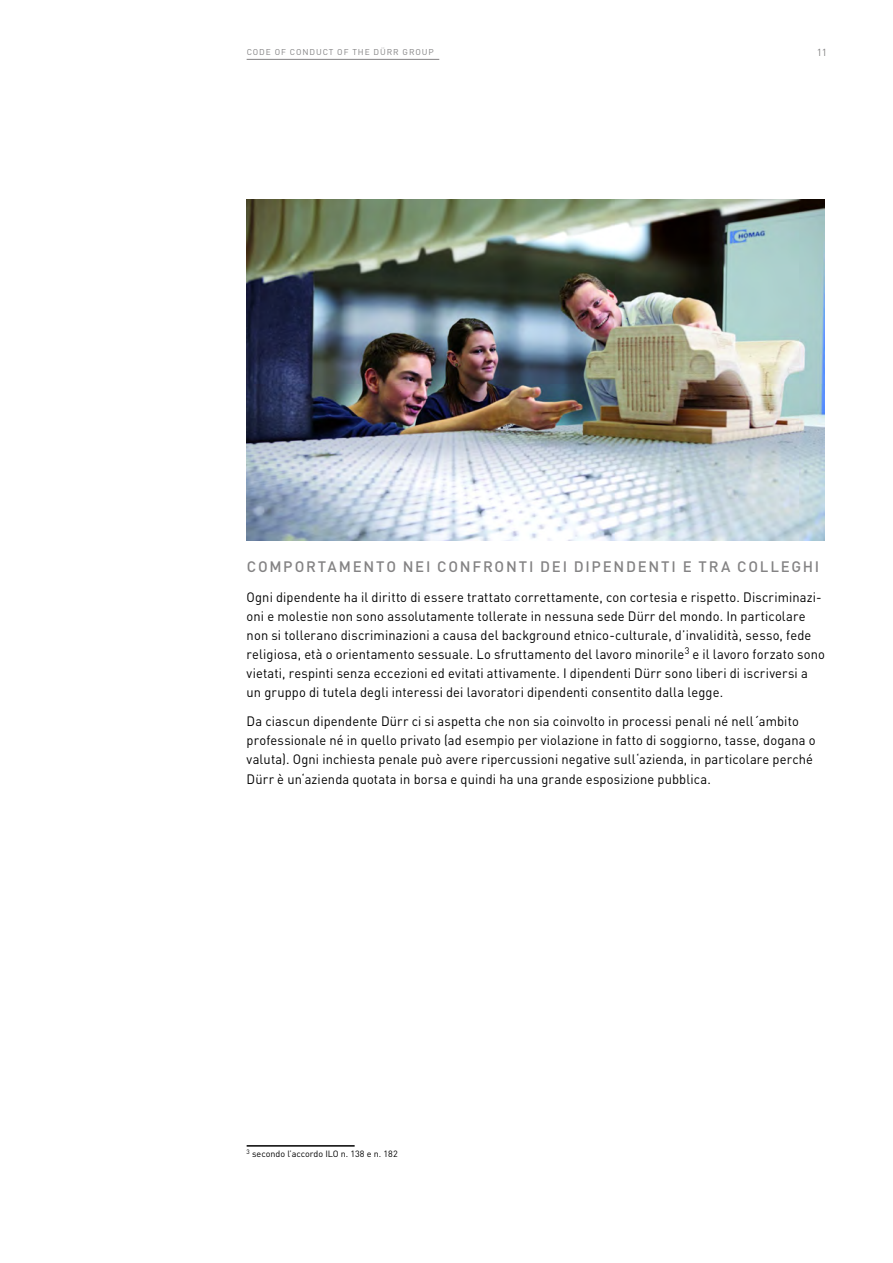
<style>
.page{position:relative;width:893px;height:1263px;background:#fff}
.page>*{position:absolute;margin:0;border:0;box-sizing:border-box;transform-origin:0 0}
.t1{font:500 15px "DIN Pro";letter-spacing:.115em;color:#848384}
.t2{font:13.5px/19.2px "DIN Pro";letter-spacing:.01em;color:#000;scale:.96 1}
.t3{font:10.2px "DIN Pro";color:#848384}
.t4{font:9px "DIN Pro";color:#000}
.t5{font:8.4px "DIN Pro";letter-spacing:.11em;color:#848384}
</style>
<div class="page">
<hr style="left:247px;top:59px;width:192px;height:1px;background:#848384">
<img style="left:247px;top:200px;width:578px;height:340px">
<hr style="left:247px;top:1145px;width:108px;height:1px;background:#000">
<p class="t5" style="left:247px;top:45px;width:189px">CODE OF CONDUCT OF THE DÜRR GROUP</p>
<p class="t3" style="left:817px;top:44px;width:12px">11</p>
<p class="t1" style="left:247px;top:554px;width:574px">COMPORTAMENTO NEI CONFRONTI DEI DIPENDENTI E TRA COLLEGHI</p>
<p class="t2" style="left:247px;top:586px;width:604px">Ogni dipendente ha il diritto di essere trattato correttamente, con cortesia e rispetto. Discriminazi&shy;oni e molestie non sono assolutamente tollerate in nessuna sede Dürr del mondo. In particolare non si tollerano discriminazioni a causa del background etnico-culturale, d’invalidità, sesso, fede religiosa, età o orientamento sessuale. Lo sfruttamento del lavoro minorile<sup>3</sup> e il lavoro forzato sono vietati, respinti senza eccezioni ed evitati attivamente. I dipendenti Dürr sono liberi di iscriversi a un gruppo di tutela degli interessi dei lavoratori dipendenti consentito dalla legge.</p>
<p class="t2" style="left:247px;top:710px;width:594px">Da ciascun dipendente Dürr ci si aspetta che non sia coinvolto in processi penali né nell´ambito professionale né in quello privato (ad esempio per violazione in fatto di soggiorno, tasse, dogana o valuta). Ogni inchiesta penale può avere ripercussioni negative sull‘azienda, in particolare perché Dürr è un‘azienda quotata in borsa e quindi ha una grande esposizione pubblica.</p>
<p class="t4" style="left:247px;top:1146px;width:153px"><sup>3</sup> secondo l’accordo ILO n. 138 e n. 182</p>
</div>
